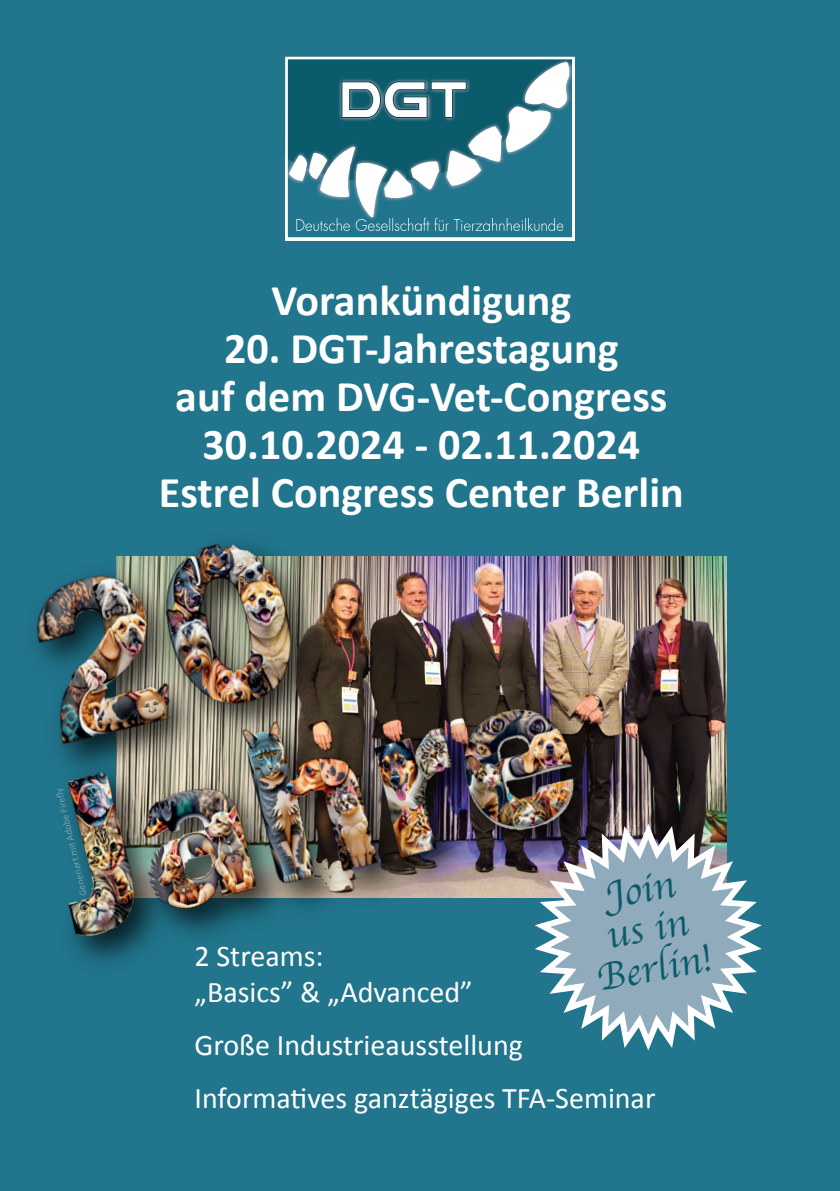
<style>
.page{position:relative;width:840px;height:1191px;background:#fff}
.page>*{position:absolute;margin:0;border:0;box-sizing:border-box;transform-origin:0 0}
.t1{font:700 44px "Calibri";color:#fff}
.t2{font:40px "Apple Chancery";color:#0a5b6b}
.t3{font:30px "Calibri";color:#fff}
.t4{font:300 10px "Calibri";color:#90abbb}
</style>
<div class="page">
<div style="left:0;top:0;width:839px;height:1191px;background:#21758c"></div>
<svg style="left:285px;top:231px;width:289px;height:9px"></svg>
<svg style="left:285px;top:57px;width:289px;height:174px"></svg>
<img style="left:341px;top:557px;width:385px;height:266px">
<svg style="left:635px;top:823px;width:126px;height:227px"></svg>
<img style="left:302px;top:556px;width:39px;height:119px">
<img style="left:36px;top:543px;width:266px;height:132px">
<img style="left:64px;top:675px;width:571px;height:373px">
<img style="left:58px;top:691px;width:537px;height:280px">
<p class="t1" style="left:271px;top:282px;width:301px">Vorankündigung</p>
<p class="t1" style="left:224px;top:330px;width:395px">20. DGT‐Jahrestagung</p>
<p class="t1" style="left:175px;top:378px;width:493px">auf dem DVG‐Vet‐Congress</p>
<p class="t1" style="left:202px;top:426px;width:439px">30.10.2024 ‐ 02.11.2024</p>
<p class="t1" style="left:159px;top:474px;width:526px">Estrel Congress Center Berlin</p>
<p class="t4" style="left:79px;top:896px;width:111px;rotate:-103deg">Generiert mit Adobe Firefly</p>
<p class="t2" style="left:600px;top:864px;width:71px;rotate:-10deg">Join</p>
<p class="t2" style="left:600px;top:904px;width:84px;rotate:-10deg">us in</p>
<p class="t2" style="left:591px;top:946px;width:117px;rotate:-10deg">Berlin!</p>
<p class="t3" style="left:194px;top:944px;width:130px">2 Streams:</p>
<p class="t3" style="left:194px;top:980px;width:279px">„Basics” &amp; „Advanced”</p>
<p class="t3" style="left:194px;top:1032px;width:330px">Große Industrieausstellung</p>
<p class="t3" style="left:194px;top:1085px;width:462px">Informatives ganztägiges TFA‐Seminar</p>
</div>
